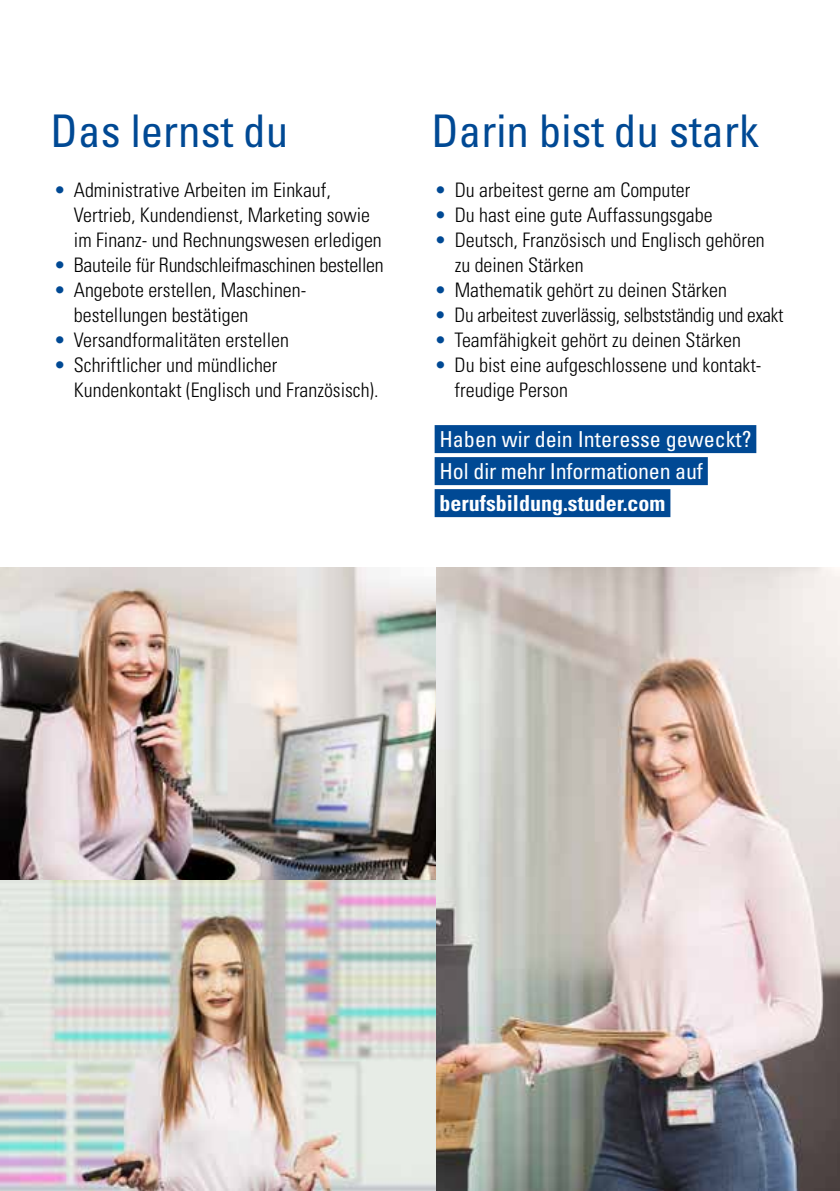
<style>
.page{position:relative;width:840px;height:1191px;background:#fff}
.page>*{position:absolute;margin:0;border:0;box-sizing:border-box;transform-origin:0 0}
.t1{font:condensed 45px "Univers LT Std";color:#004994}
.t2{font:condensed 22px/32px "Univers LT Std";color:#fff}
.t3{font:700 condensed 22px "Univers LT Std";color:#fff}
.t4{font:300 condensed 20px/25px "Univers LT Std";color:#000}
.s1{color:#004994}
</style>
<div class="page">
<img style="left:0;top:568px;width:839px;height:623px">
<div style="left:434px;top:425px;width:321px;height:28px;background:#004994"></div>
<div style="left:434px;top:457px;width:273px;height:28px;background:#004994"></div>
<div style="left:434px;top:489px;width:236px;height:28px;background:#004994"></div>
<h1 class="t1" style="left:51px;top:102px;width:239px">Das lernst du</h1>
<h1 class="t1" style="left:431px;top:102px;width:329px">Darin bist du stark</h1>
<p class="t4" style="left:74px;top:177px;width:309px;text-indent:-20px"><span class="s1">•</span> Administrative Arbeiten im Einkauf,<br>Vertrieb, Kundendienst, Marketing sowie im Finanz- und Rechnungswesen erledigen</p>
<p class="t4" style="left:54px;top:252px;width:331px"><span class="s1">•</span> Bauteile für Rundschleifmaschinen bestellen</p>
<p class="t4" style="left:74px;top:277px;width:234px;text-indent:-20px"><span class="s1">•</span> Angebote erstellen, Maschinen&shy;bestellungen bestätigen</p>
<p class="t4" style="left:54px;top:327px;width:236px"><span class="s1">•</span> Versandformalitäten erstellen</p>
<p class="t4" style="left:74px;top:352px;width:306px;text-indent:-20px"><span class="s1">•</span> Schriftlicher und mündlicher<br>Kundenkontakt (Englisch und Französisch).</p>
<p class="t4" style="left:434px;top:177px;width:257px"><span class="s1">•</span> Du arbeitest gerne am Computer</p>
<p class="t4" style="left:434px;top:202px;width:279px"><span class="s1">•</span> Du hast eine gute Auffassungsgabe</p>
<p class="t4" style="left:454px;top:227px;width:311px;text-indent:-20px"><span class="s1">•</span> Deutsch, Französisch und Englisch gehören zu deinen Stärken</p>
<p class="t4" style="left:434px;top:277px;width:294px"><span class="s1">•</span> Mathematik gehört zu deinen Stärken</p>
<p class="t4" style="left:434px;top:302px;width:350px"><span class="s1">•</span> Du arbeitest zuverlässig, selbstständig und exakt</p>
<p class="t4" style="left:434px;top:327px;width:308px"><span class="s1">•</span> Teamfähigkeit gehört zu deinen Stärken</p>
<p class="t4" style="left:454px;top:352px;width:308px;text-indent:-20px"><span class="s1">•</span> Du bist eine aufgeschlossene und kontakt&shy;freudige Person</p>
<p class="t2" style="left:439px;top:423px;width:313px">Haben wir dein Interesse geweckt?<br>Hol dir mehr Informationen auf</p>
<p class="t3" style="left:439px;top:490px;width:227px">berufsbildung.studer.com</p>
</div>
